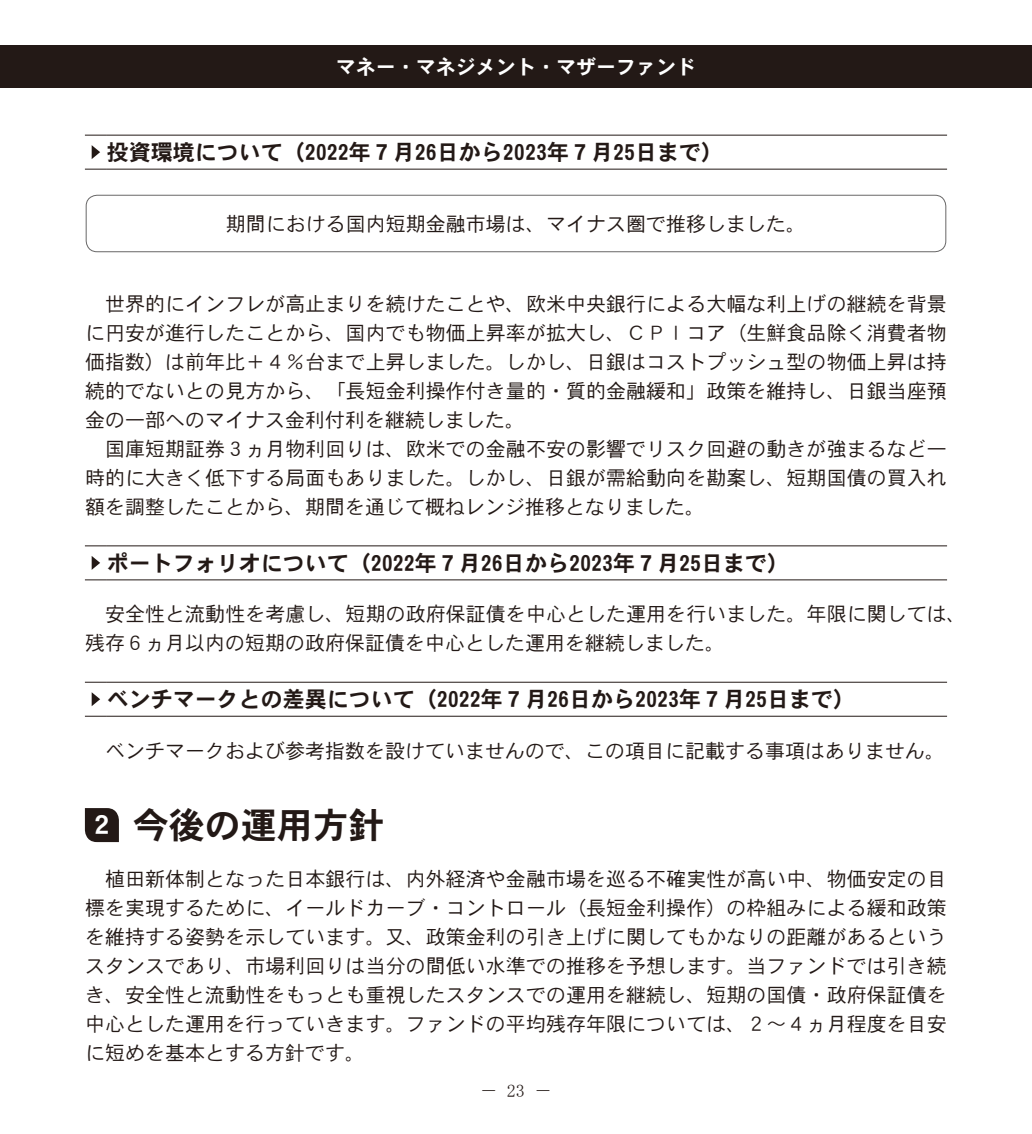
<style>
.page{position:relative;width:1032px;height:1134px;background:#fff}
.page>*{position:absolute;margin:0;border:0;box-sizing:border-box;transform-origin:0 0}
.t1{font:36px "DFHS Gothic W7 WIN RKSJ H";color:#231916}
.t2{font:22px "DFHS Gothic W7 WIN RKSJ H";color:#231916}
.t3{font:20px/29px "DFHS Gothic W3 WIN RKSJ H";color:#231916}
.t4{font:20px "DFHS Gothic R Pro 6 W7";color:#fff}
.t5{font:18px "MS Mincho";color:#231916}
.s1{font-size:26px;color:#fff}
</style>
<div class="page">
<div style="left:0;top:45px;width:1032px;height:43px;background:#231916"></div>
<svg style="left:85px;top:135px;width:22px;height:1px"></svg>
<hr style="left:107px;top:135px;width:840px;height:1px;background:#231916">
<svg style="left:85px;top:169px;width:22px;height:1px"></svg>
<hr style="left:107px;top:169px;width:840px;height:1px;background:#231916">
<svg style="left:92px;top:145px;width:8px;height:14px"></svg>
<svg style="left:85px;top:545px;width:22px;height:1px"></svg>
<hr style="left:107px;top:545px;width:840px;height:1px;background:#231916">
<svg style="left:85px;top:579px;width:22px;height:1px"></svg>
<hr style="left:107px;top:579px;width:840px;height:1px;background:#231916">
<svg style="left:92px;top:556px;width:8px;height:14px"></svg>
<svg style="left:85px;top:682px;width:22px;height:1px"></svg>
<hr style="left:107px;top:682px;width:840px;height:1px;background:#231916">
<svg style="left:85px;top:716px;width:22px;height:1px"></svg>
<hr style="left:107px;top:716px;width:840px;height:1px;background:#231916">
<svg style="left:92px;top:692px;width:8px;height:14px"></svg>
<svg style="left:85px;top:808px;width:34px;height:34px"></svg>
<div style="left:86px;top:195px;width:860px;height:57px;border:1px solid #686767;border-radius:11px"></div>
<p class="t4" style="left:336px;top:55px;width:361px">マネー・マネジメント・マザーファンド</p>
<p class="t2" style="left:107px;top:141px;width:618px">投資環境について（2022年７月26日から2023年７月25日まで）</p>
<p class="t3" style="left:226px;top:209px;width:581px">期間における国内短期金融市場は、マイナス圏で推移しました。</p>
<p class="t3" style="left:85px;top:289px;width:863px">　世界的にインフレが高止まりを続けたことや、欧米中央銀行による大幅な利上げの継続を背景に円安が進行したことから、国内でも物価上昇率が拡大し、ＣＰＩコア（生鮮食品除く消費者物価指数）は前年比＋４％台まで上昇しました。しかし、日銀はコストプッシュ型の物価上昇は持続的でないとの見方から、「長短金利操作付き量的・質的金融緩和」政策を維持し、日銀当座預金の一部へのマイナス金利付利を継続しました。<br>　国庫短期証券３ヵ月物利回りは、欧米での金融不安の影響でリスク回避の動きが強まるなど一時的に大きく低下する局面もありました。しかし、日銀が需給動向を勘案し、短期国債の買入れ額を調整したことから、期間を通じて概ねレンジ推移となりました。</p>
<p class="t2" style="left:107px;top:552px;width:684px">ポートフォリオについて（2022年７月26日から2023年７月25日まで）</p>
<p class="t3" style="left:85px;top:599px;width:883px">　安全性と流動性を考慮し、短期の政府保証債を中心とした運用を行いました。年限に関しては、残存６ヵ月以内の短期の政府保証債を中心とした運用を継続しました。</p>
<p class="t2" style="left:107px;top:688px;width:750px">ベンチマークとの差異について（2022年７月26日から2023年７月25日まで）</p>
<p class="t3" style="left:85px;top:736px;width:862px">　ベンチマークおよび参考指数を設けていませんので、この項目に記載する事項はありません。</p>
<h1 class="t1" style="left:89px;top:807px;width:298px"><span class="s1">２</span> 今後の運用方針</h1>
<p class="t3" style="left:85px;top:864px;width:863px;text-align:justify;text-indent:20px">植田新体制となった日本銀行は、内外経済や金融市場を巡る不確実性が高い中、物価安定の目標を実現するために、イールドカーブ・コントロール（長短金利操作）の枠組みによる緩和政策を維持する姿勢を示しています。又、政策金利の引き上げに関してもかなりの距離があるというスタンスであり、市場利回りは当分の間低い水準での推移を予想します。当ファンドでは引き続き、安全性と流動性をもっとも重視したスタンスでの運用を継続し、短期の国債・政府保証債を中心とした運用を行っていきます。ファンドの平均残存年限については、２～４ヵ月程度を目安に短めを基本とする方針です。</p>
<p class="t5" style="left:507px;top:1081px;width:20px">23</p>
<p class="t5" style="left:480px;top:1081px;width:74px">－　　－</p>
</div>
